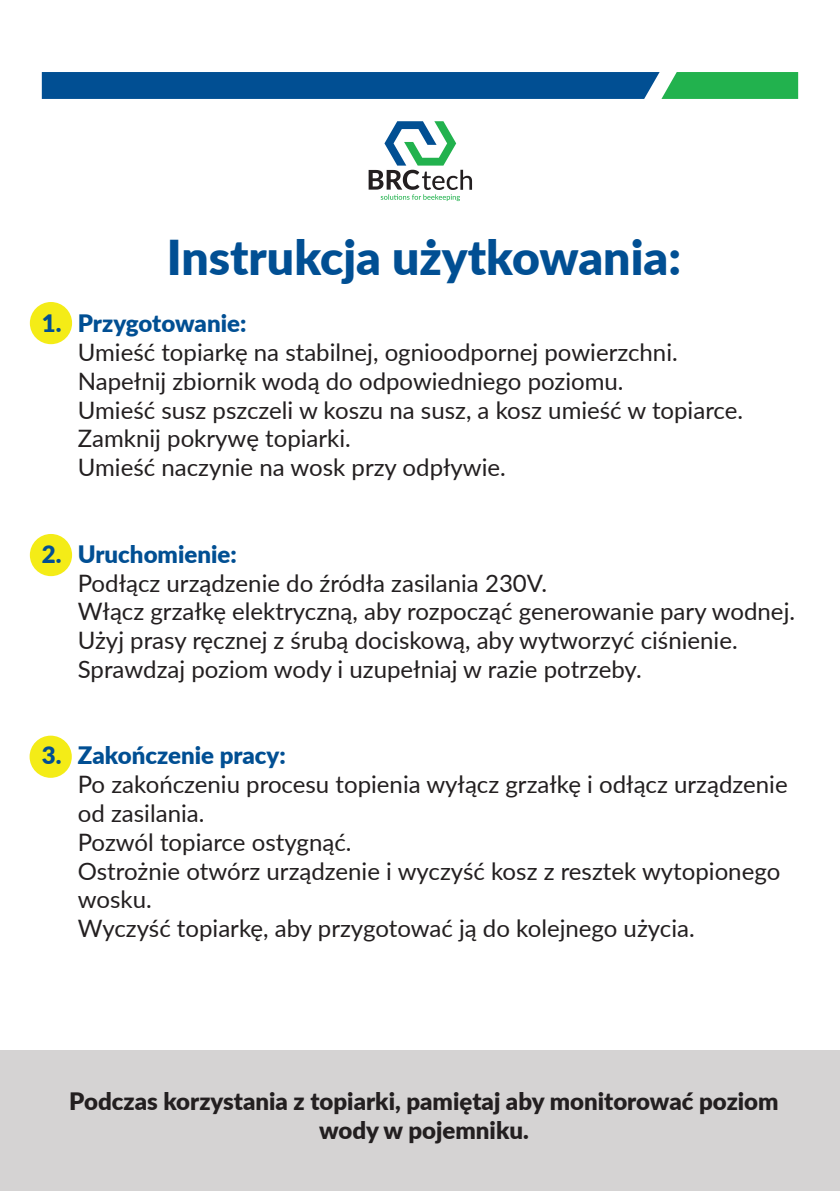
<style>
.page{position:relative;width:840px;height:1191px;background:#fff}
.page>*{position:absolute;margin:0;border:0;box-sizing:border-box;transform-origin:0 0}
.t1{font:900 48px "Lato";color:#014f93}
.t2{font:24px/28.8px "Lato";color:#231f20}
.t3{font:900 24px/28.8px "Lato";color:#231f20;text-align:center}
.t4{font:900 24px "Lato";color:#014f93}
</style>
<div class="page">
<div style="left:0;top:1050px;width:839px;height:141px;background:#d5d3d3"></div>
<div style="left:30px;top:735px;width:42px;height:43px;background:#f4ec17;border-radius:50%"></div>
<div style="left:30px;top:534px;width:42px;height:42px;background:#f4ec17;border-radius:50%"></div>
<div style="left:30px;top:302px;width:42px;height:42px;background:#f4ec17;border-radius:50%"></div>
<svg style="left:368px;top:121px;width:104px;height:80px"></svg>
<svg style="left:42px;top:72px;width:755px;height:27px;background:#0c638a"></svg>
<h1 class="t1" style="left:167px;top:221px;width:515px">Instrukcja użytkowania:</h1>
<p class="t4" style="left:42px;top:305px;width:206px">1. Przygotowanie:</p>
<p class="t2" style="left:78px;top:337px;width:666px">Umieść topiarkę na stabilnej, ognioodpornej powierzchni.<br>Napełnij zbiornik wodą do odpowiedniego poziomu.<br>Umieść susz pszczeli w koszu na susz, a kosz umieść w topiarce.<br>Zamknij pokrywę topiarki.<br>Umieść naczynie na wosk przy odpływie.</p>
<p class="t4" style="left:42px;top:536px;width:196px">2. Uruchomienie:</p>
<p class="t2" style="left:78px;top:567px;width:718px">Podłącz urządzenie do źródła zasilania 230V.<br>Włącz grzałkę elektryczną, aby rozpocząć generowanie pary wodnej.<br>Użyj prasy ręcznej z śrubą dociskową, aby wytworzyć ciśnienie.<br>Sprawdzaj poziom wody i uzupełniaj w razie potrzeby.</p>
<p class="t4" style="left:42px;top:737px;width:245px">3. Zakończenie pracy:</p>
<p class="t2" style="left:78px;top:769px;width:711px">Po zakończeniu procesu topienia wyłącz grzałkę i odłącz urządzenie od zasilania.<br>Pozwól topiarce ostygnąć.<br>Ostrożnie otwórz urządzenie i wyczyść kosz z resztek wytopionego wosku.<br>Wyczyść topiarkę, aby przygotować ją do kolejnego użycia.</p>
<p class="t3" style="left:69px;top:1085px;width:710px">Podczas korzystania z topiarki, pamiętaj aby monitorować poziom wody w pojemniku.</p>
</div>
